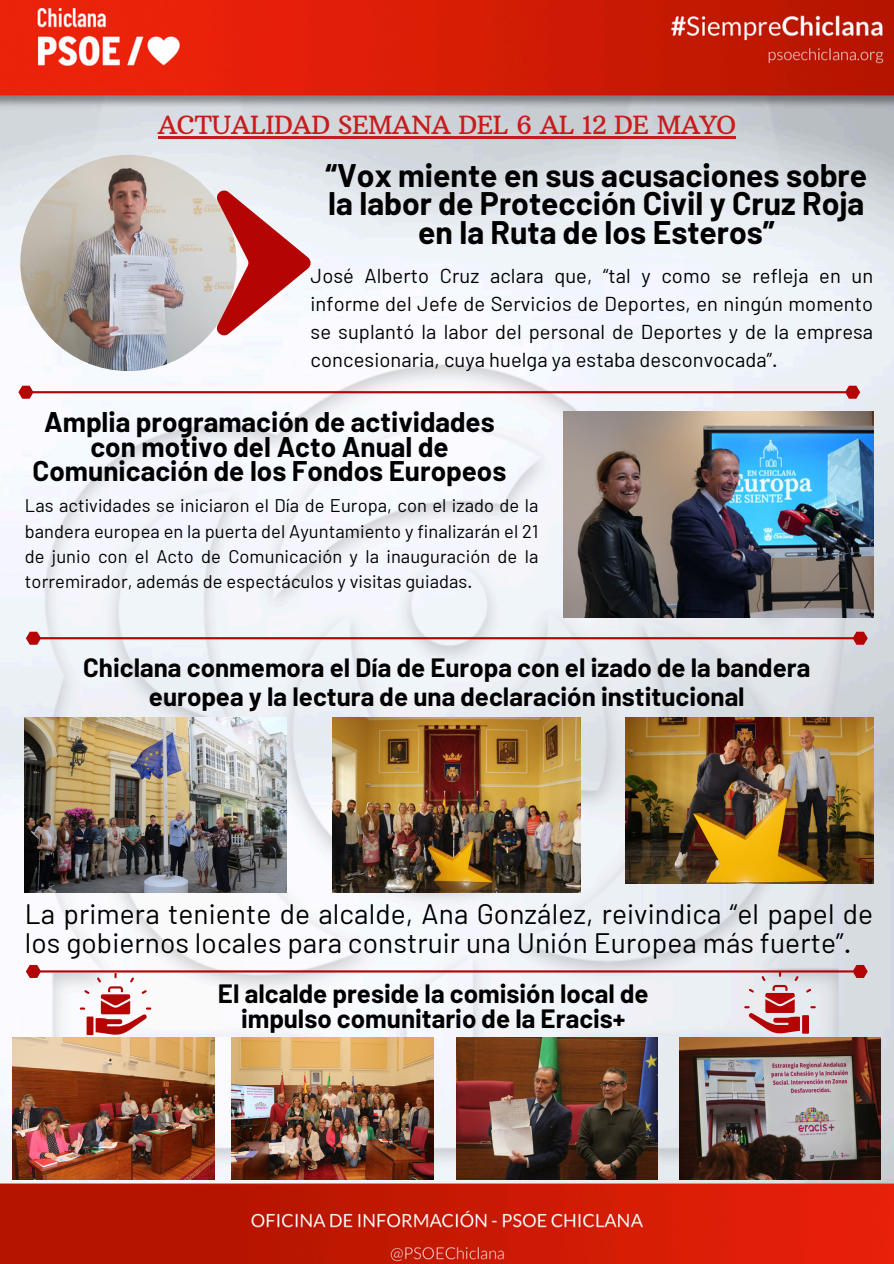
<style>
.page{position:relative;width:894px;height:1264px;background:#fff}
.page>*{position:absolute;margin:0;border:0;box-sizing:border-box;transform-origin:0 0}
.t1{font:700 31.95px/28.5px "Barlow";color:#000;text-align:center}
.t2{font:28.05px/28.2px "Barlow";letter-spacing:.005em;color:#000}
.t3{font:700 27.75px/24.5px "Barlow";color:#000;text-align:center}
.t4{font:700 25.8px/29.4px "Barlow";color:#000;text-align:center}
.t5{font:25.5px "Arbutus Slab";letter-spacing:-.02em;color:#c81c1c}
.t6{font:20.1px/27.9px "Barlow";letter-spacing:.005em;color:#000;text-align:justify}
.t7{font:18.3px/25.3px "Barlow";letter-spacing:.005em;color:#000;text-align:justify}
</style>
<div class="page">
<img style="left:0;top:0;width:893px;height:1263px">
<svg style="left:18px;top:386px;width:842px;height:13px"></svg>
<img style="left:20px;top:155px;width:216px;height:216px;border-radius:50%">
<svg style="left:217px;top:190px;width:93px;height:145px"></svg>
<img style="left:563px;top:411px;width:310px;height:206px">
<svg style="left:26px;top:631px;width:841px;height:13px"></svg>
<img style="left:25px;top:717px;width:261px;height:175px">
<img style="left:332px;top:717px;width:248px;height:175px">
<img style="left:625px;top:717px;width:247px;height:166px">
<img style="left:456px;top:1037px;width:201px;height:142px">
<img style="left:231px;top:1037px;width:202px;height:142px">
<img style="left:13px;top:1037px;width:201px;height:142px">
<img style="left:679px;top:1037px;width:201px;height:142px">
<hr style="left:158px;top:136px;width:577px;height:3px;background:#c81c1c">
<svg style="left:26px;top:964px;width:841px;height:72px"></svg>
<p class="t5" style="left:158px;top:109px;width:579px">ACTUALIDAD SEMANA DEL 6 AL 12 DE MAYO</p>
<p class="t1" style="left:325px;top:160px;width:543px">“Vox miente en sus acusaciones sobre la labor de Protección Civil y Cruz Roja en la Ruta de los Esteros”</p>
<h3 class="t6" style="left:310px;top:261px;width:564px">José Alberto Cruz aclara que, “tal y como se refleja en un informe del Jefe de Servicios de Deportes, en ningún momento se suplantó la labor del personal de Deportes y de la empresa concesionaria, cuya huelga ya estaba desconvocada”.</h3>
<p class="t3" style="left:33px;top:409px;width:475px">Amplia programación de actividades con motivo del Acto Anual de<br>Comunicación de los Fondos Europeos</p>
<p class="t7" style="left:25px;top:492px;width:515px">Las actividades se iniciaron el Día de Europa, con el izado de la bandera europea en la puerta del Ayuntamiento y finalizarán el 21 de junio con el Acto de Comunicación y la inauguración de la torremirador, además de espectáculos y visitas guiadas.</p>
<h4 class="t4" style="left:83px;top:652px;width:728px">Chiclana conmemora el Día de Europa con el izado de la bandera europea y la lectura de una declaración institucional</h4>
<p class="t2" style="left:25px;top:899px;width:849px">La primera teniente de alcalde, Ana González, reivindica “el papel de los gobiernos locales para construir una Unión Europea más fuerte”.</p>
<p class="t4" style="left:218px;top:980px;width:432px;line-height:24.8px">El alcalde preside la comisión local de impulso comunitario de la Eracis+</p>
</div>
